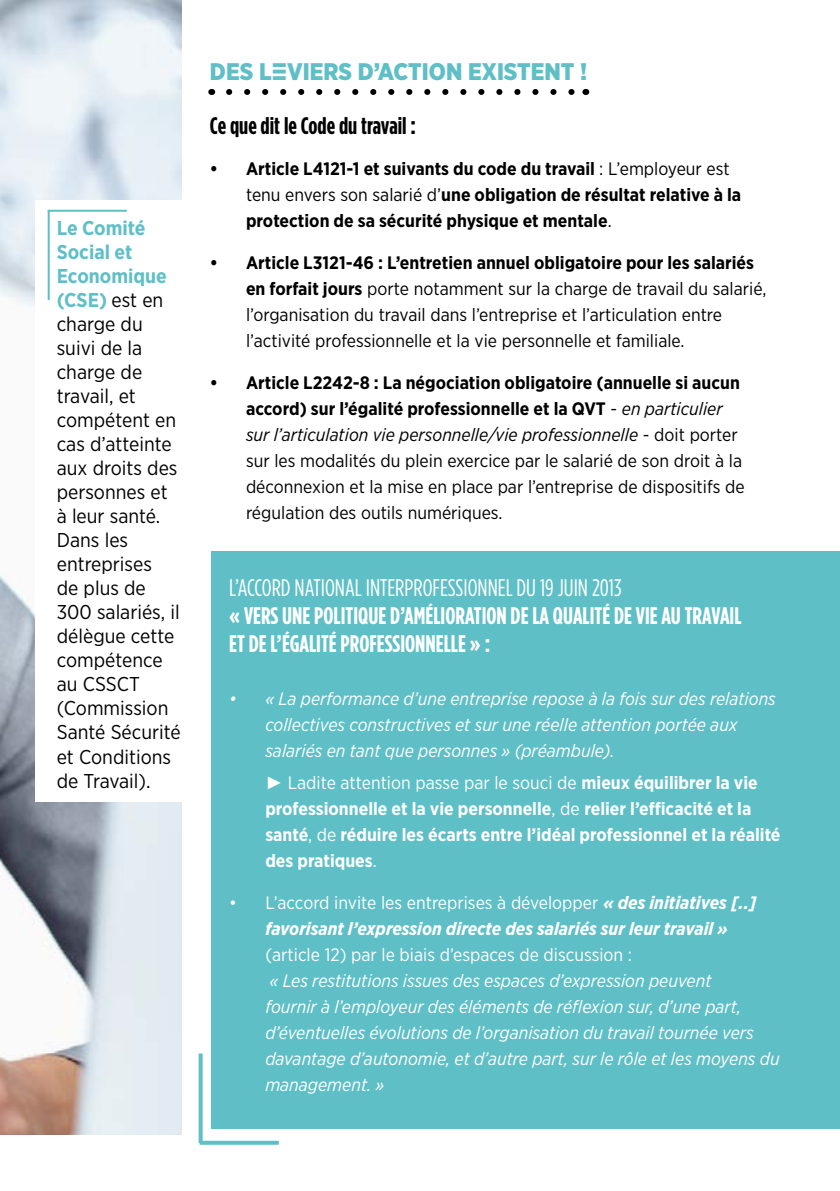
<style>
.page{position:relative;width:840px;height:1191px;background:#fff}
.page>*{position:absolute;margin:0;border:0;box-sizing:border-box;transform-origin:0 0}
.t1{font:700 24px/28px "Gotham Condensed";color:#fff}
.t2{font:24px "Gotham Condensed";color:#fff}
.t3{font:900 24px "Gotham Narrow";color:#5fbfc6}
.t4{font:700 24px "Gotham Condensed";color:#000}
.t5{font:20px/24px "Gotham Narrow";color:#000}
.t6{font:18px/26px "Gotham Narrow";color:#000}
.t7{font:italic 18px/26px "Gotham Narrow";color:#fff}
.t8{font:700 18px/26px "Gotham Narrow";color:#fff}
.t9{font:700 18px/26px "Gotham Narrow";color:#000}
.t10{font:italic 700 18px/26px "Gotham Narrow";color:#fff;text-align:center}
.t11{font:18px "Gotham Narrow";color:#fff}
.s1{font-weight:700;color:#5fbfc6}
.s2{font-family:"CFDT";font-stretch:condensed}
.s3{font-weight:400}
.s4{font-weight:700}
.s5{font-style:italic}
.s6{font-family:"Arial"}
.s7{font-weight:400;font-style:normal}
</style>
<div class="page">
<img style="left:0;top:199px;width:34px;height:467px">
<svg style="left:229px;top:89px;width:346px;height:6px"></svg>
<hr style="left:48px;top:210px;width:2px;height:90px;background:#5fbfc6">
<hr style="left:48px;top:210px;width:79px;height:2px;background:#5fbfc6">
<svg style="left:198px;top:1053px;width:4px;height:90px"></svg>
<svg style="left:199px;top:1140px;width:80px;height:4px"></svg>
<div style="left:211px;top:551px;width:628px;height:578px;background:#5fbfc6"></div>
<img style="left:0;top:802px;width:181px;height:332px">
<img style="left:0;top:666px;width:34px;height:207px">
<p class="t5" style="left:57px;top:216px;width:125px"><span class="s1">Le Comité<br>Social et<br>Economique (CSE)</span> est en charge du suivi de la charge de travail, et compétent en cas d’atteinte aux droits des personnes et à leur santé.<br>Dans les entreprises<br>de plus de<br>300 salariés, il délègue cette compétence au CSSCT (Commission<br>Santé Sécurité et Conditions de Travail).</p>
<h1 class="t3" style="left:210px;top:56px;width:378px">DES L<span class="s2">E</span>VIERS D’ACTION EXISTENT !</h1>
<h1 class="t4" style="left:210px;top:111px;width:207px">Ce que dit le Code du travail :</h1>
<p class="t9" style="left:246px;top:156px;width:496px;text-indent:-36px">• Article L4121-1 et suivants du code du travail <span class="s3">: L’employeur est tenu envers son salarié d’</span>une obligation de résultat relative à la protection de sa sécurité physique et mentale<span class="s3">.</span></p>
<p class="t6" style="left:246px;top:249px;width:521px;text-indent:-36px"><span class="s4">• Article L3121-46 : L’entretien annuel obligatoire pour les salariés en forfait jours</span> porte notamment sur la charge de travail du salarié, l’organisation du travail dans l’entreprise et l’articulation entre l’activité professionnelle et la vie personnelle et familiale.</p>
<p class="t6" style="left:246px;top:369px;width:500px;text-indent:-36px"><span class="s4">• Article L2242-8 : La négociation obligatoire (annuelle si aucun accord) sur l’égalité professionnelle et la QVT</span> - <span class="s5">en particulier sur l’articulation vie personnelle/vie professionnelle</span> - doit porter sur les modalités du plein exercice par le salarié de son droit à la déconnexion et la mise en place par l’entreprise de dispositifs de régulation des outils numériques.</p>
<h1 class="t2" style="left:229px;top:574px;width:393px">L’ACCORD NATIONAL INTERPROFESSIONNEL DU 19 JUIN 2013</h1>
<h1 class="t1" style="left:229px;top:602px;width:513px">« VERS UNE POLITIQUE D’AMÉLIORATION DE LA QUALITÉ DE VIE AU TRAVAIL<br>ET DE L’ÉGALITÉ PROFESSIONNELLE » :</h1>
<p class="t7" style="left:265px;top:685px;width:511px;text-indent:-36px">• « La performance d’une entreprise repose à la fois sur des relations collectives constructives et sur une réelle attention portée aux salariés en tant que personnes » (préambule).</p>
<p class="t8" style="left:265px;top:769px;width:516px"><span class="s6">►</span> <span class="s3">Ladite attention passe par le souci de</span> mieux équilibrer la vie professionnelle et la vie personnelle<span class="s3">, de</span> relier l’efficacité et la santé<span class="s3">, de</span> réduire les écarts entre l’idéal professionnel et la réalité des pratiques<span class="s3">.</span></p>
<p class="t10" style="left:229px;top:889px;width:528px"><span class="s7">• L’accord invite les entreprises à développer</span> « des initiatives [..] favorisant l’expression directe des salariés sur leur travail »</p>
<p class="t11" style="left:265px;top:943px;width:368px">(article 12) par le biais d’espaces de discussion :</p>
<p class="t7" style="left:265px;top:967px;width:515px">« Les restitutions issues des espaces d’expression peuvent<br>fournir à l’employeur des éléments de réflexion sur, d’une part, d’éventuelles évolutions de l’organisation du travail tournée vers davantage d’autonomie, et d’autre part, sur le rôle et les moyens du management. »</p>
</div>
